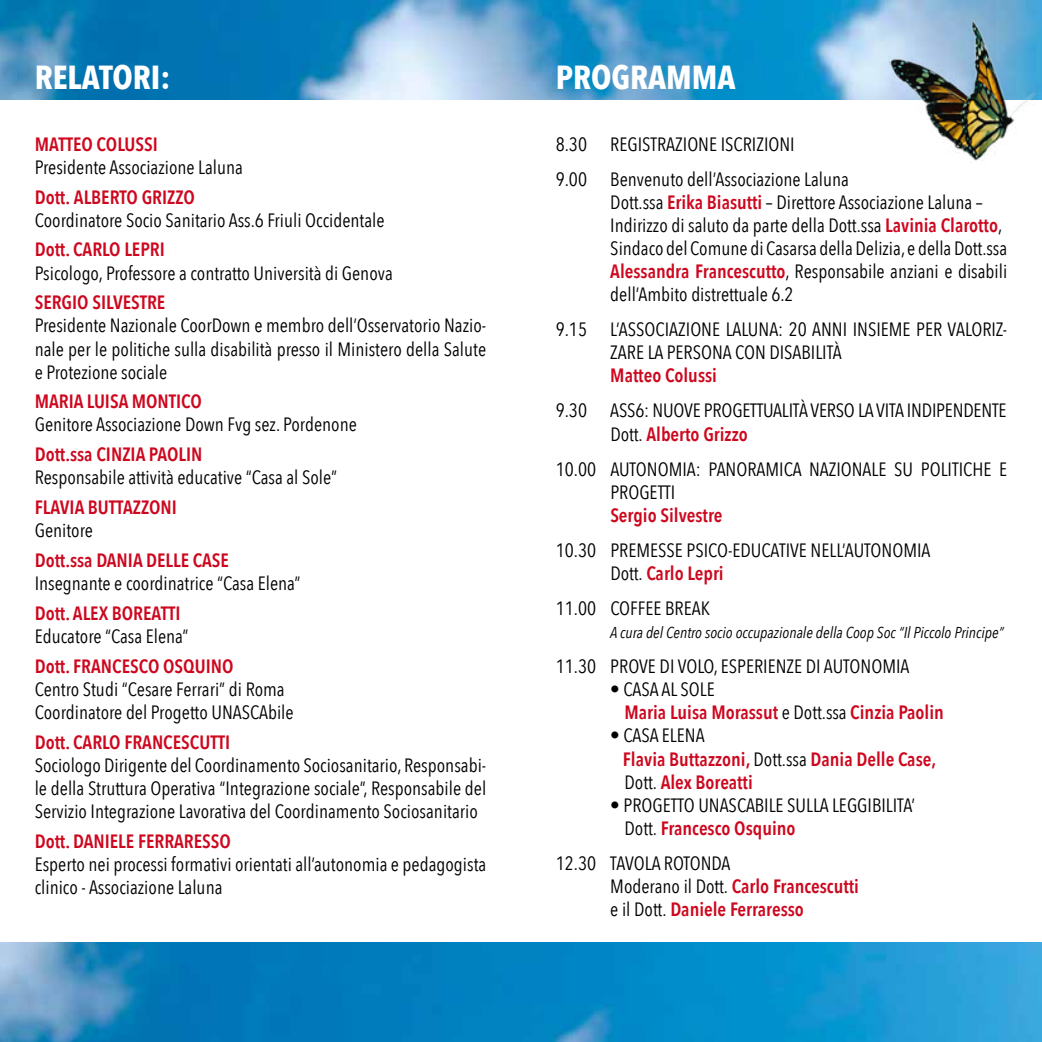
<style>
.page{position:relative;width:1042px;height:1042px;background:#fff}
.page>*{position:absolute;margin:0;border:0;box-sizing:border-box;transform-origin:0 0}
.t1{font:700 33.25px "Avenir Next Condensed";color:#fff}
.t2{font:19.25px/23.1px "Avenir Next Condensed";color:#000}
.t3{font:600 19.25px/23.1px "Avenir Next Condensed";color:#cd071e}
.t4{font:italic 15.75px "Avenir Next Condensed";color:#000}
.s1{font-weight:600;color:#cd071e}
.s2{font-family:"Helvetica";font-weight:300;color:#000}
.s3{font-weight:400;color:#000}
.s4{font-family:"Helvetica";font-weight:300}
</style>
<div class="page">
<img style="left:0;top:0;width:1042px;height:99px">
<img style="left:0;top:943px;width:1042px;height:99px">
<img style="left:888px;top:17px;width:154px;height:146px">
<h1 class="t1" style="left:35px;top:57px;width:137px">RELATORI:</h1>
<h1 class="t1" style="left:556px;top:57px;width:181px">PROGRAMMA</h1>
<p class="t3" style="left:35px;top:132px;width:125px">MATTEO COLUSSI</p>
<p class="t2" style="left:35px;top:155px;width:210px">Presidente Associazione Laluna</p>
<p class="t3" style="left:35px;top:185px;width:162px">Dott. ALBERTO GRIZZO</p>
<p class="t2" style="left:35px;top:207px;width:351px">Coordinatore Socio Sanitario Ass.6 Friuli Occidentale</p>
<p class="t3" style="left:35px;top:238px;width:132px">Dott. CARLO LEPRI</p>
<p class="t2" style="left:35px;top:260px;width:359px">Psicologo, Professore a contratto Università di Genova</p>
<p class="t3" style="left:35px;top:290px;width:132px">SERGIO SILVESTRE</p>
<p class="t2" style="left:35px;top:313px;width:453px;text-align:justify">Presidente Nazionale CoorDown e membro dell’Osservatorio Nazio&shy;nale per le politiche sulla disabilità presso il Ministero della Salute e Protezione sociale</p>
<p class="t3" style="left:35px;top:389px;width:169px">MARIA LUISA MONTICO</p>
<p class="t2" style="left:35px;top:412px;width:324px">Genitore Associazione Down Fvg sez. Pordenone</p>
<p class="t3" style="left:35px;top:442px;width:169px">Dott.ssa CINZIA PAOLIN</p>
<p class="t2" style="left:35px;top:465px;width:304px">Responsabile attività educative “Casa al Sole”</p>
<p class="t3" style="left:35px;top:495px;width:144px">FLAVIA BUTTAZZONI</p>
<p class="t2" style="left:35px;top:518px;width:60px">Genitore</p>
<p class="t3" style="left:35px;top:548px;width:196px">Dott.ssa DANIA DELLE CASE</p>
<p class="t2" style="left:35px;top:571px;width:267px">Insegnante e coordinatrice “Casa Elena”</p>
<p class="t3" style="left:35px;top:601px;width:147px">Dott. ALEX BOREATTI</p>
<p class="t2" style="left:35px;top:624px;width:155px">Educatore “Casa Elena”</p>
<p class="t3" style="left:35px;top:654px;width:200px">Dott. FRANCESCO OSQUINO</p>
<p class="t2" style="left:35px;top:676px;width:260px">Centro Studi “Cesare Ferrari” di Roma<br>Coordinatore del Progetto UNASCAbile</p>
<p class="t3" style="left:35px;top:730px;width:197px">Dott. CARLO FRANCESCUTTI</p>
<p class="t2" style="left:35px;top:752px;width:453px;text-align:justify">Sociologo Dirigente del Coordinamento Sociosanitario, Responsabi&shy;le della Struttura Operativa “Integrazione sociale”, Responsabile del Servizio Integrazione Lavorativa del Coordinamento Sociosanitario</p>
<p class="t3" style="left:35px;top:829px;width:198px">Dott. DANIELE FERRARESSO</p>
<p class="t2" style="left:35px;top:851px;width:453px">Esperto nei processi formativi orientati all’autonomia e pedagogista clinico - Associazione Laluna</p>
<p class="t2" style="left:556px;top:125px;width:295px;line-height:35px">8.30 REGISTRAZIONE ISCRIZIONI<br>9.00 Benvenuto dell’Associazione Laluna</p>
<p class="t2" style="left:610px;top:190px;width:398px">Dott.ssa <span class="s1">Erika Biasutti</span> – Direttore Associazione Laluna – Indirizzo di saluto da parte della Dott.ssa <span class="s1">Lavinia Clarotto</span>, Sindaco del Comune di Casarsa della Delizia, e della Dott.ssa <span class="s1">Alessandra Francescutto</span>, Responsabile anziani e disabili dell’Ambito distrettuale 6.2</p>
<p class="t2" style="left:610px;top:317px;width:398px;text-indent:-55px">9.15 L’ASSOCIAZIONE LALUNA: 20 ANNI INSIEME PER VALORIZ-<br>ZARE LA PERSONA CON DISABILITÀ</p>
<p class="t3" style="left:610px;top:363px;width:108px">Matteo Colussi</p>
<p class="t2" style="left:610px;top:398px;width:398px;text-indent:-55px">9.30 ASS6: NUOVE PROGETTUALITÀ VERSO LA VITA INDIPENDENTE<br>Dott. <span class="s1">Alberto Grizzo</span></p>
<p class="t2" style="left:610px;top:456px;width:398px;text-indent:-55px">10.00 AUTONOMIA: PANORAMICA NAZIONALE SU POLITICHE E<br>PROGETTI</p>
<p class="t3" style="left:610px;top:503px;width:114px">Sergio Silvestre</p>
<p class="t2" style="left:610px;top:537px;width:322px;text-indent:-55px">10.30 PREMESSE PSICO-EDUCATIVE NELL’AUTONOMIA<br>Dott. <span class="s1">Carlo Lepri</span></p>
<p class="t2" style="left:556px;top:595px;width:156px">11.00 COFFEE BREAK</p>
<p class="t4" style="left:610px;top:623px;width:395px">A cura del Centro socio occupazionale della Coop Soc “Il Piccolo Principe”</p>
<p class="t2" style="left:556px;top:654px;width:355px">11.30 PROVE DI VOLO, ESPERIENZE DI AUTONOMIA</p>
<p class="t3" style="left:624px;top:677px;width:321px;text-indent:-14px"><span class="s2">•</span> <span class="s3">CASA AL SOLE<br></span>Maria Luisa Morassut <span class="s3">e Dott.ssa</span> Cinzia Paolin</p>
<p class="t3" style="left:623px;top:723px;width:315px;text-indent:-13px"><span class="s2">•</span> <span class="s3">CASA ELENA<br></span>Flavia Buttazzoni, <span class="s3">Dott.ssa</span> Dania Delle Case,<br><span class="s3">Dott.</span> Alex Boreatti</p>
<p class="t2" style="left:624px;top:792px;width:292px;text-indent:-14px"><span class="s4">•</span> PROGETTO UNASCABILE SULLA LEGGIBILITA’<br>Dott. <span class="s1">Francesco Osquino</span></p>
<p class="t2" style="left:610px;top:850px;width:250px;text-indent:-55px">12.30 TAVOLA ROTONDA<br>Moderano il Dott. <span class="s1">Carlo Francescutti </span>e il Dott. <span class="s1">Daniele Ferraresso</span></p>
</div>
